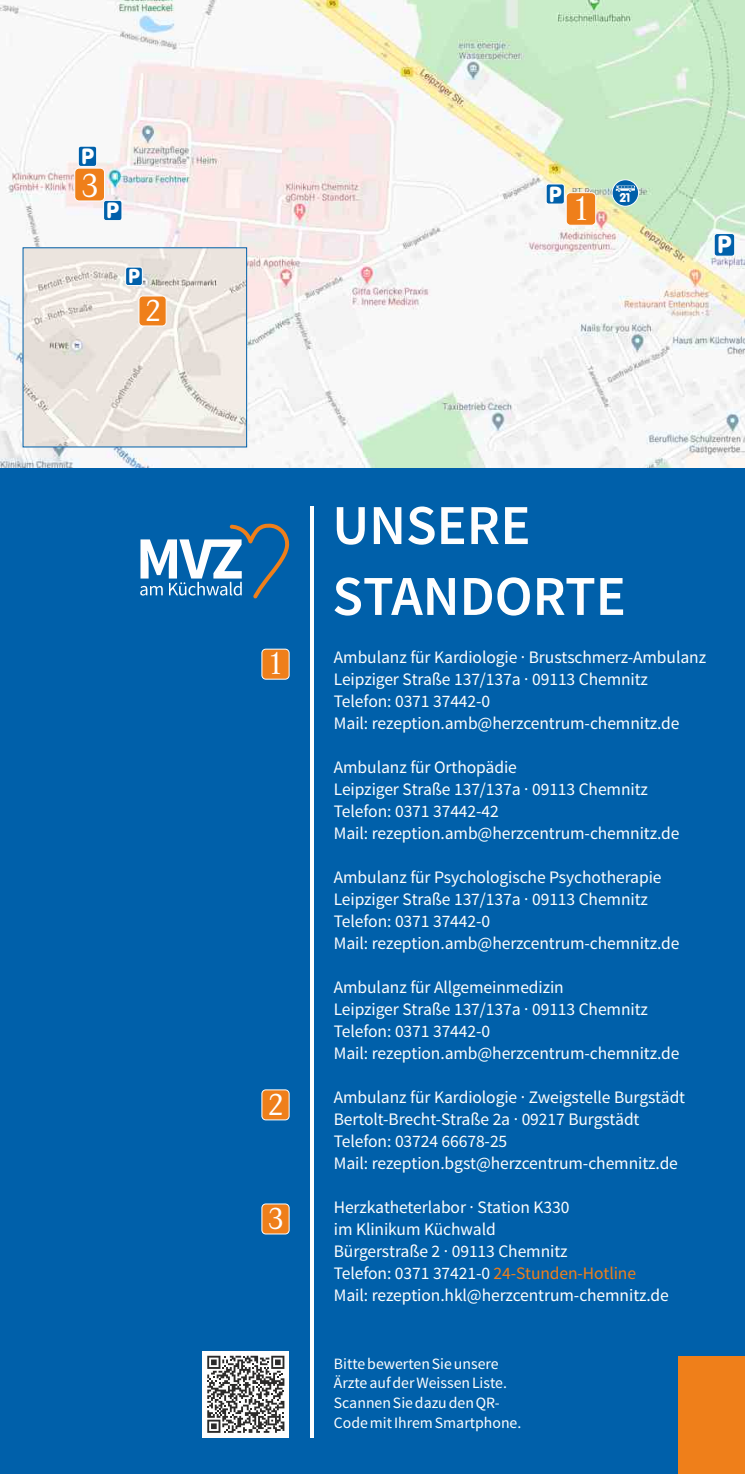
<style>
.page{position:relative;width:745px;height:1474px;background:#fff}
.page>*{position:absolute;margin:0;border:0;box-sizing:border-box;transform-origin:0 0}
.t1{font:600 56.35px/70.9px "Source Sans Pro";color:#fefefe}
.t2{font:35.35px "Corporate A";color:#fefefe}
.t3{font:35px "Corporate A";color:#fefefe}
.t4{font:32.38px "Corporate A";color:#fefefe}
.t5{font:24.32px "VAG Rounded BT";color:#fefefe}
.t6{font:21.88px "VAG Rounded BT";color:#fefefe}
.t7{font:21.7px "VAG Rounded BT";color:#fefefe}
.t8{font:19.95px "VAG Rounded BT";color:#fefefe}
.t9{font:17.5px/22.1px "Source Sans Pro";letter-spacing:-.005em;color:#fefefe}
.t10{font:15.75px/19.8px "Source Sans Pro";color:#fefefe}
.t11{font:12.42px "VAG Rounded BT";color:#fefefe}
.s1{color:#ef7f1a}
</style>
<div class="page">
<div style="left:0;top:451px;width:744px;height:1022px;background:#0060aa"></div>
<div style="left:677px;top:1355px;width:67px;height:118px;background:#ef7f1a"></div>
<hr style="left:310px;top:506px;width:3px;height:931px;background:#fefefe">
<img style="left:0;top:0;width:744px;height:467px">
<div style="left:103px;top:200px;width:19px;height:21px;background:#0060aa;border:1px solid #fefefe;border-radius:3px"></div>
<div style="left:78px;top:146px;width:19px;height:21px;background:#0060aa;border:1px solid #fefefe;border-radius:3px"></div>
<div style="left:74px;top:168px;width:31px;height:33px;background:#ef7f1a;border:1px solid #fefefe;border-radius:4px"></div>
<svg style="left:611px;top:179px;width:27px;height:28px"></svg>
<svg style="left:615px;top:186px;width:19px;height:6px"></svg>
<div style="left:713px;top:233px;width:21px;height:24px;background:#0060aa;border:1px solid #fefefe;border-radius:3px"></div>
<div style="left:545px;top:183px;width:19px;height:21px;background:#0060aa;border:1px solid #fefefe;border-radius:3px"></div>
<div style="left:565px;top:192px;width:31px;height:34px;background:#ef7f1a;border:1px solid #fefefe;border-radius:4px"></div>
<img style="left:25px;top:249px;width:220px;height:196px">
<div style="left:125px;top:266px;width:18px;height:20px;background:#0060aa;border:1px solid #fefefe;border-radius:2px"></div>
<div style="left:138px;top:295px;width:28px;height:31px;background:#ef7f1a;border:1px solid #fefefe;border-radius:4px"></div>
<div style="left:261px;top:1089px;width:28px;height:31px;background:#ef7f1a;border:1px solid #fefefe;border-radius:4px"></div>
<div style="left:261px;top:1203px;width:28px;height:31px;background:#ef7f1a;border:1px solid #fefefe;border-radius:4px"></div>
<div style="left:261px;top:648px;width:28px;height:31px;background:#ef7f1a;border:1px solid #fefefe;border-radius:4px"></div>
<div style="left:202px;top:1350px;width:87px;height:87px;background:#fefefe"></div>
<svg style="left:207px;top:1355px;width:77px;height:77px"></svg>
<svg style="left:140px;top:523px;width:149px;height:75px"></svg>
<p class="t6" style="left:81px;top:147px;width:15px">P</p>
<h2 class="t2" style="left:81px;top:172px;width:20px">3</h2>
<p class="t6" style="left:106px;top:201px;width:15px">P</p>
<p class="t8" style="left:128px;top:268px;width:14px">P</p>
<h3 class="t4" style="left:144px;top:299px;width:18px">2</h3>
<p class="t7" style="left:548px;top:185px;width:15px">P</p>
<h3 class="t3" style="left:572px;top:196px;width:20px">1</h3>
<p class="t11" style="left:619px;top:193px;width:12px">21</p>
<h3 class="t5" style="left:716px;top:235px;width:16px">P</h3>
<h1 class="t1" style="left:332px;top:494px;width:295px">UNSERE<br>STANDORTE</h1>
<h3 class="t4" style="left:267px;top:652px;width:18px">1</h3>
<h3 class="t4" style="left:267px;top:1092px;width:18px">2</h3>
<h3 class="t4" style="left:267px;top:1206px;width:18px">3</h3>
<p class="t9" style="left:524px;top:650px;width:183px;line-height:17.2px;text-indent:-190px">Ambulanz für Kardiologie Brustschmerz- Ambulanz .</p>
<p class="t9" style="left:520px;top:642px;width:6px">.</p>
<p class="t9" style="left:334px;top:669px;width:347px">Leipziger Straße 137/137a 09113 Chemnitz<br>Telefon: 0371 37442-0<br>Mail: rezeption.amb@herzcentrum- chemnitz.de</p>
<p class="t9" style="left:334px;top:757px;width:184px">Ambulanz für Orthopädie</p>
<p class="t9" style="left:524px;top:774px;width:6px">.</p>
<p class="t9" style="left:333px;top:779px;width:347px">Leipziger Straße 137/137a 09113 Chemnitz<br>Telefon: 0371 37442-42<br>Mail: rezeption.amb@herzcentrum- chemnitz.de</p>
<p class="t9" style="left:524px;top:870px;width:139px;line-height:17.2px;text-indent:-190px">Ambulanz für Psychologische Psychotherapie .</p>
<p class="t9" style="left:333px;top:889px;width:347px">Leipziger Straße 137/137a 09113 Chemnitz<br>Telefon: 0371 37442-0<br>Mail: rezeption.amb@herzcentrum- chemnitz.de</p>
<p class="t9" style="left:524px;top:980px;width:41px;line-height:17.2px;text-indent:-190px">Ambulanz für Allgemeinmedizin .</p>
<p class="t9" style="left:333px;top:999px;width:347px">Leipziger Straße 137/137a 09113 Chemnitz<br>Telefon: 0371 37442-0<br>Mail: rezeption.amb@herzcentrum- chemnitz.de</p>
<p class="t9" style="left:520px;top:1082px;width:6px">.</p>
<p class="t9" style="left:333px;top:1087px;width:352px">Ambulanz für Kardiologie Zweigstelle Burgstädt<br>Bertolt-Brecht-Straße 2a 09217 Burgstädt</p>
<p class="t9" style="left:513px;top:1104px;width:6px">.</p>
<p class="t9" style="left:333px;top:1131px;width:345px">Telefon: 03724 66678-25<br>Mail: rezeption.bgst@herzcentrum- chemnitz.de</p>
<p class="t9" style="left:333px;top:1197px;width:237px">Herzkatheterlabor Station K330</p>
<p class="t9" style="left:333px;top:1190px;width:163px;line-height:26.9px;text-indent:136px">. im Klinikum Küchwald</p>
<p class="t9" style="left:333px;top:1241px;width:235px">Bürgerstraße 2 09113 Chemnitz</p>
<p class="t9" style="left:333px;top:1234px;width:303px;line-height:26.9px;text-indent:110px">.<br>Telefon: 0371 37421-0 <span class="s1">24-Stunden-Hotline</span></p>
<p class="t9" style="left:333px;top:1285px;width:336px">Mail: rezeption.hkl@herzcentrum- chemnitz.de</p>
<p class="t10" style="left:334px;top:1354px;width:189px">Bitte bewerten Sie unsere<br>Ärzte auf der Weissen Liste.<br>Scannen Sie dazu den QR-<br>Code mit Ihrem Smartphone.</p>
</div>
